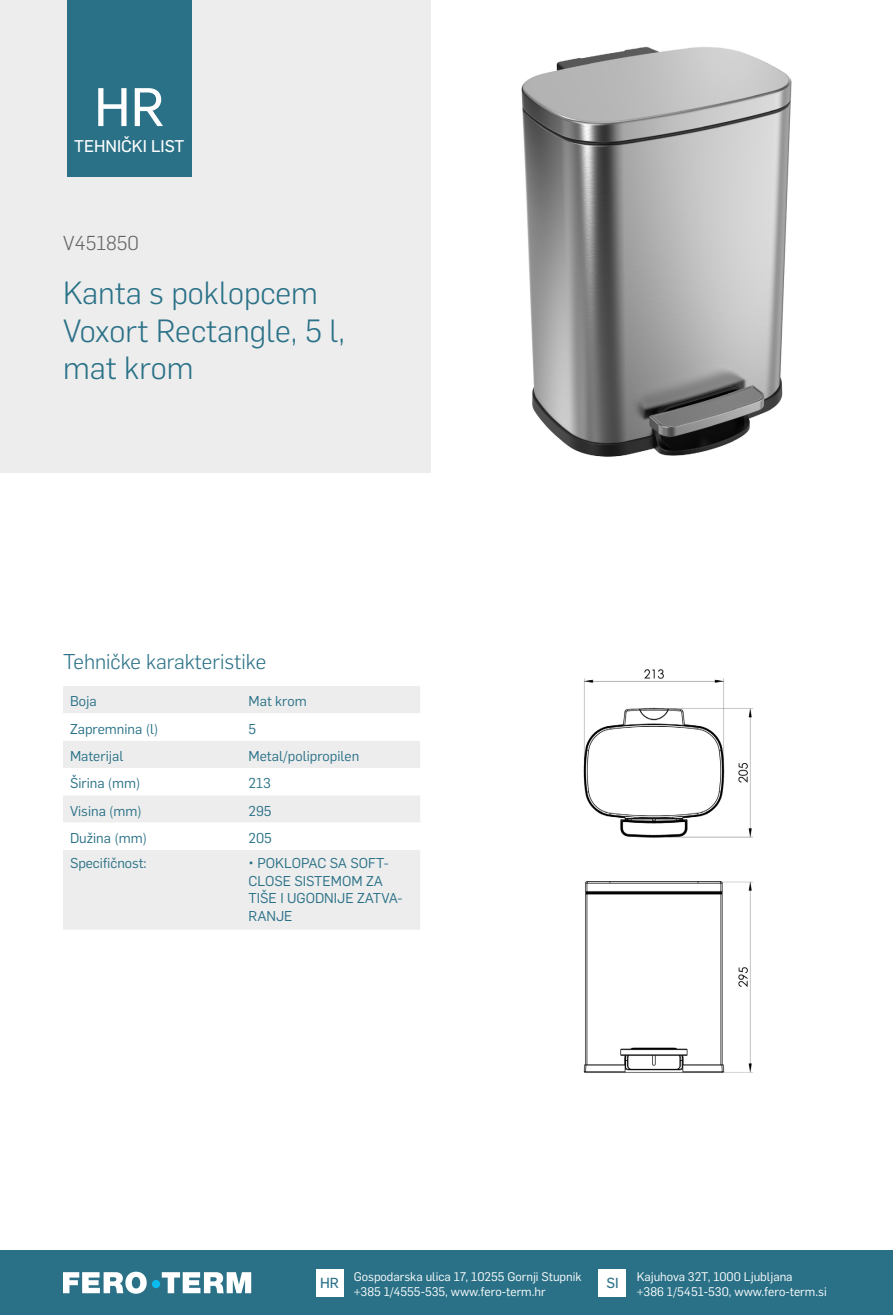
<style>
.page{position:relative;width:893px;height:1315px;background:#fff}
.page>*{position:absolute;margin:0;border:0;box-sizing:border-box;transform-origin:0 0}
.t1{font:53.2px "Flama Basic";color:#fff}
.t2{font:300 31.5px/37.8px "Flama";color:#2a7187}
.t3{font:300 21px "Flama";color:#2a7187}
.t4{font:300 19.78px "Flama";color:#646363}
.t5{font:16.62px "Flama Basic";color:#fff}
.t6{font:14.35px "Flama Basic";color:#2a7187}
.t7{font:14px/17.5px "Flama";color:#2a7187}
.t8{font:12.25px/15.8px "Flama";color:#fff}
</style>
<div class="page">
<img style="left:521px;top:46px;width:271px;height:411px">
<img style="left:583px;top:669px;width:170px;height:404px">
<div style="left:0;top:1250px;width:893px;height:65px;background:#2a7187"></div>
<div style="left:316px;top:1269px;width:27px;height:27px;background:#fff"></div>
<div style="left:599px;top:1269px;width:27px;height:27px;background:#fff"></div>
<svg style="left:63px;top:1271px;width:188px;height:22px"></svg>
<div style="left:152px;top:1280px;width:8px;height:8px;background:#0bbbef;border-radius:50%"></div>
<div style="left:0;top:0;width:430px;height:472px;background:#ededed"></div>
<div style="left:67px;top:0;width:124px;height:177px;background:#2a7187"></div>
<div style="left:63px;top:686px;width:357px;height:243px;background:#ededed"></div>
<svg style="left:63px;top:713px;width:357px;height:137px"></svg>
<h1 class="t1" style="left:94px;top:70px;width:72px">HR</h1>
<p class="t5" style="left:74px;top:134px;width:112px">TEHNIČKI LIST</p>
<h3 class="t4" style="left:63px;top:229px;width:77px">V451850</h3>
<h2 class="t2" style="left:63px;top:272px;width:284px">Kanta s poklopcem<br>Voxort Rectangle, 5 l, mat krom</h2>
<h3 class="t3" style="left:63px;top:647px;width:205px">Tehničke karakteristike</h3>
<p class="t7" style="left:70px;top:692px;width:28px">Boja</p>
<p class="t7" style="left:249px;top:692px;width:60px">Mat krom</p>
<p class="t7" style="left:70px;top:719px;width:90px">Zapremnina (l)</p>
<p class="t7" style="left:249px;top:719px;width:9px">5</p>
<p class="t7" style="left:70px;top:746px;width:55px">Materijal</p>
<p class="t7" style="left:249px;top:746px;width:112px">Metal/polipropilen</p>
<p class="t7" style="left:70px;top:773px;width:72px">Širina (mm)</p>
<p class="t7" style="left:249px;top:773px;width:24px">213</p>
<p class="t7" style="left:70px;top:801px;width:73px">Visina (mm)</p>
<p class="t7" style="left:249px;top:801px;width:25px">295</p>
<p class="t7" style="left:70px;top:828px;width:78px">Dužina (mm)</p>
<p class="t7" style="left:249px;top:828px;width:25px">205</p>
<p class="t7" style="left:70px;top:854px;width:78px">Specifičnost:</p>
<p class="t7" style="left:249px;top:854px;width:155px">• POKLOPAC SA SOFT-<br>CLOSE SISTEMOM ZA<br>TIŠE I UGODNIJE ZATVA-<br>RANJE</p>
<p class="t6" style="left:320px;top:1272px;width:20px">HR</p>
<p class="t8" style="left:637px;top:1267px;width:191px">Kajuhova 32T, 1000 Ljubljana<br>+386 1/5451-530, www.fero-term.si</p>
<p class="t8" style="left:354px;top:1267px;width:229px">Gospodarska ulica 17, 10255 Gornji Stupnik +385 1/4555-535, www.fero-term.hr</p>
<p class="t6" style="left:606px;top:1272px;width:14px">SI</p>
</div>
